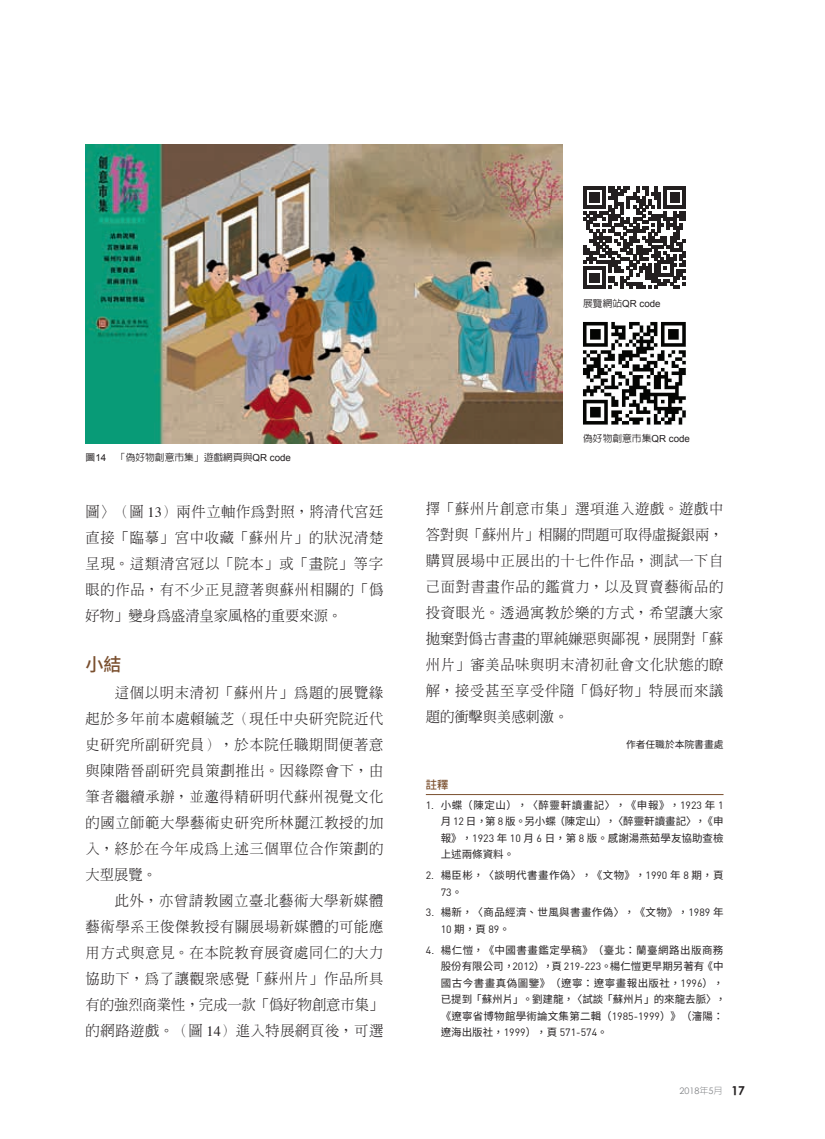
<style>
.page{position:relative;width:825px;height:1139px;background:#fff}
.page>*{position:absolute;margin:0;border:0;box-sizing:border-box;transform-origin:0 0}
.t1{font:500 18px "Noto Sans CJ Ktc";color:#7a4f2e}
.t2{font:300 14.25px/26px "AR Ming B5";letter-spacing:.05em;color:#231f20;text-align:justify}
.t3{font:700 11.25px "AR Hei B5";color:#7a4f2e}
.t4{font:10.5px/16.5px "Noto Sans CJ Ktc";letter-spacing:.02em;color:#231f20;text-align:justify}
.t5{font:10.5px "DIN Pro";color:#231f20}
.t6{font:10.5px "Noto Sans CJ Ktc";letter-spacing:.04em;color:#231f20}
.t7{font:500 9.75px "AR Hei B5";color:#231f20}
.t8{font:9.75px "Arial";color:#231f20}
.t9{font:9.75px "Noto Sans CJ Ktc";color:#231f20}
.t10{font:9px "Century Gothic";color:#808285}
.s1{font-family:"AR Hei B5";font-weight:500}
.s2{font-family:"Arial";font-weight:400}
.s3{font-family:"Times";font-weight:400}
.s4{font-family:"DIN Pro"}
.s5{font-family:"Noto Sans CJ Ktc"}
.s6{font-family:"AR Hei B5";font-weight:300}
.s7{font-weight:700;font-size:12px;color:#231f20}
</style>
<div class="page">
<hr style="left:426px;top:794px;width:297px;height:1px;background:#7a4f2e">
<img style="left:86px;top:144px;width:477px;height:299px">
<div style="left:578px;top:181px;width:112px;height:109px;background:linear-gradient(to right,#fff,#fff)"></div>
<svg style="left:584px;top:187px;width:101px;height:101px"></svg>
<img style="left:583px;top:322px;width:103px;height:103px">
<p class="t8" style="left:583px;top:297px;width:79px"><span class="s1">展覽網站</span>QR code</p>
<p class="t7" style="left:86px;top:452px;width:207px">圖<span class="s2">14</span>　「偽好物創意市集」遊戲網頁與<span class="s2">QR code</span></p>
<p class="t2" style="left:86px;top:498px;width:299px">圖〉（圖 <span class="s3">13</span>）兩件立軸作為對照，將清代宮廷直接「臨摹」宮中收藏「蘇州片」的狀況清楚呈現。這類清宮冠以「院本」或「畫院」等字眼的作品，有不少正見證著與蘇州相關的「偽好物」變身為盛清皇家風格的重要來源。</p>
<p class="t1" style="left:86px;top:654px;width:37px">小結</p>
<p class="t2" style="left:86px;top:679px;width:299px;text-align:left">　　這個以明末清初「蘇州片」為題的展覽緣起於多年前本處賴毓芝（現任中央研究院近代史研究所副研究員），於本院任職期間便著意與陳階晉副研究員策劃推出。因緣際會下，由筆者繼續承辦，並邀得精研明代蘇州視覺文化的國立師範大學藝術史研究所林麗江教授的加入，終於在今年成為上述三個單位合作策劃的大型展覽。<br>　　此外，亦曾請教國立臺北藝術大學新媒體藝術學系王俊傑教授有關展場新媒體的可能應用方式與意見。在本院教育展資處同仁的大力協助下，為了讓觀眾感覺「蘇州片」作品所具有的強烈商業性，完成一款「偽好物創意市集」的網路遊戲。（圖 <span class="s3">14</span>）進入特展網頁後，可選</p>
<p class="t7" style="left:583px;top:433px;width:108px">偽好物創意市集<span class="s2">QR code</span></p>
<p class="t2" style="left:426px;top:495px;width:299px">擇「蘇州片創意市集」選項進入遊戲。遊戲中答對與「蘇州片」相關的問題可取得虛擬銀兩，購買展場中正展出的十七件作品，測試一下自己面對書畫作品的鑑賞力，以及買賣藝術品的投資眼光。透過寓教於樂的方式，希望讓大家拋棄對偽古書畫的單純嫌惡與鄙視，展開對「蘇州片」審美品味與明末清初社會文化狀態的瞭解，接受甚至享受伴隨「偽好物」特展而來議題的衝擊與美感刺激。</p>
<p class="t9" style="left:626px;top:738px;width:99px">作者任職於本院書畫處</p>
<p class="t3" style="left:426px;top:778px;width:24px">註釋</p>
<p class="t4" style="left:441px;top:796px;width:284px;text-indent:-15px"><span class="s4">1.</span> 小蝶（陳定山），〈醉靈軒讀畫記〉，《申報》，<span class="s4">1923</span> 年 <span class="s4">1</span>月 <span class="s4">12</span> 日，第 <span class="s4">8</span> 版。另小蝶（陳定山），〈醉靈軒讀畫記〉，《申報》，<span class="s4">1923</span> 年 <span class="s4">10</span> 月 <span class="s4">6</span> 日，第 <span class="s4">8</span> 版。感謝湯燕茹學友協助查檢上述兩條資料。</p>
<p class="t6" style="left:426px;top:869px;width:299px"><span class="s4">2.</span> 楊臣彬，〈談明代書畫作偽〉，《文物》，<span class="s4">1990</span> 年 <span class="s4">8</span> 期，頁</p>
<p class="t5" style="left:441px;top:884px;width:23px">73<span class="s5">。</span></p>
<p class="t4" style="left:426px;top:904px;width:299px"><span class="s4">3.</span> 楊新，〈商品經濟、世風與書畫作偽〉，《文物》，<span class="s4">1989</span> 年</p>
<p class="t5" style="left:441px;top:921px;width:71px">10 <span class="s5">期，頁</span> 89<span class="s5">。</span></p>
<p class="t4" style="left:441px;top:941px;width:287px;text-align:left;text-indent:-15px"><span class="s4">4.</span> 楊仁愷，《中國書畫鑑定學稿》（臺北：蘭臺網路出版商務股份有限公司，<span class="s4">2012</span>），頁 <span class="s4">219-223</span>。楊仁愷更早期另著有《中國古今書畫真偽圖鑒》（遼寧：遼寧畫報出版社，<span class="s4">1996</span>），已提到「蘇州片」。劉建龍，〈試談「蘇州片」的來龍去脈〉，《遼寧省博物館學術論文集第二輯（<span class="s4">1985-1999</span>）》（瀋陽：</p>
<p class="t5" style="left:441px;top:1025px;width:168px"><span class="s5">遼海出版社，</span>1999<span class="s5">），頁</span> 571-574<span class="s5">。</span></p>
<p class="t10" style="left:679px;top:1084px;width:67px">2018<span class="s6">年</span>5<span class="s6">月</span> <span class="s7">17</span></p>
</div>
